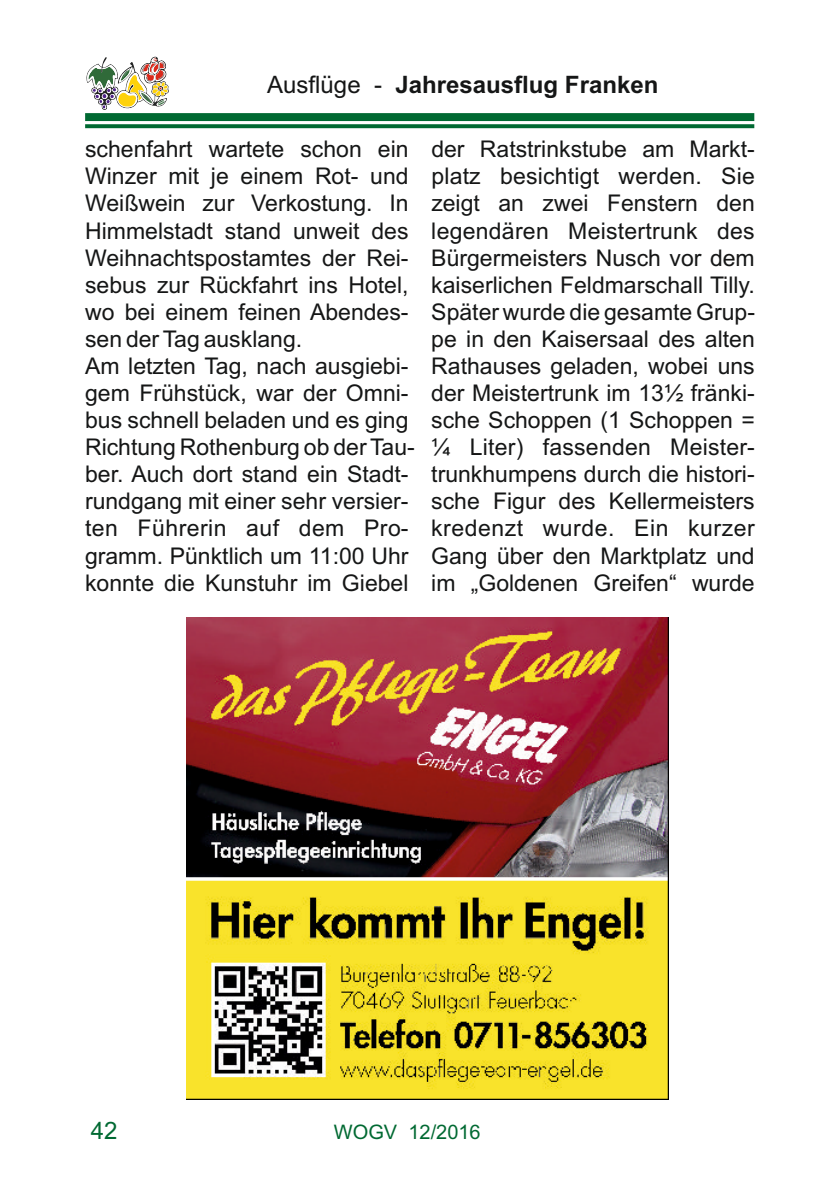
<style>
.page{position:relative;width:840px;height:1191px;background:#fff}
.page>*{position:absolute;margin:0;border:0;box-sizing:border-box;transform-origin:0 0}
.t1{font:700 24px "Arial";color:#151616}
.t2{font:24px "Arial";color:#006932}
.t3{font:23px/27px "Arial";color:#151616;text-align:justify}
.t4{font:20px "Arial";color:#006932}
.s1{font-weight:400}
</style>
<div class="page">
<img style="left:186px;top:617px;width:482px;height:482px">
<div style="left:85px;top:113px;width:668px;height:8px;background:#006932"></div>
<svg style="left:85px;top:124px;width:668px;height:4px;background:#0e713d"></svg>
<svg style="left:86px;top:56px;width:83px;height:54px"></svg>
<p class="t1" style="left:267px;top:75px;width:392px"><span class="s1">Ausflüge -</span> Jahresausflug Franken</p>
<p class="t3" style="left:85px;top:138px;width:671px">schenfahrt wartete schon ein der Ratstrinkstube am Markt-Winzer mit je einem Rot- und platz besichtigt werden. Sie Weißwein zur Verkostung. In zeigt an zwei Fenstern den Himmelstadt stand unweit des legendären Meistertrunk des Weihnachtspostamtes der Rei- Bürgermeisters Nusch vor dem sebus zur Rückfahrt ins Hotel, kaiserlichen Feldmarschall Tilly. wo bei einem feinen Abendes- Später wurde die gesamte Grup&shy;sen der Tag ausklang.</p>
<p class="t3" style="left:85px;top:327px;width:671px;text-indent:346px">pe in den Kaisersaal des alten Am letzten Tag, nach ausgiebi- Rathauses geladen, wobei uns gem Frühstück, war der Omni- der Meistertrunk im 13½ fränki&shy;bus schnell beladen und es ging sche Schoppen (1 Schoppen = Richtung Rothenburg ob der Tau- ¼ Liter) fassenden Meister&shy;ber. Auch dort stand ein Stadt- trunkhumpens durch die histori&shy;rundgang mit einer sehr versier- sche Figur des Kellermeisters ten Führerin auf dem Pro- kredenzt wurde. Ein kurzer gramm. Pünktlich um 11:00 Uhr Gang über den Marktplatz und konnte die Kunstuhr im Giebel im „Goldenen Greifen“ wurde</p>
<p class="t2" style="left:91px;top:1121px;width:28px">42</p>
<p class="t4" style="left:333px;top:1124px;width:148px">WOGV 12/2016</p>
</div>
